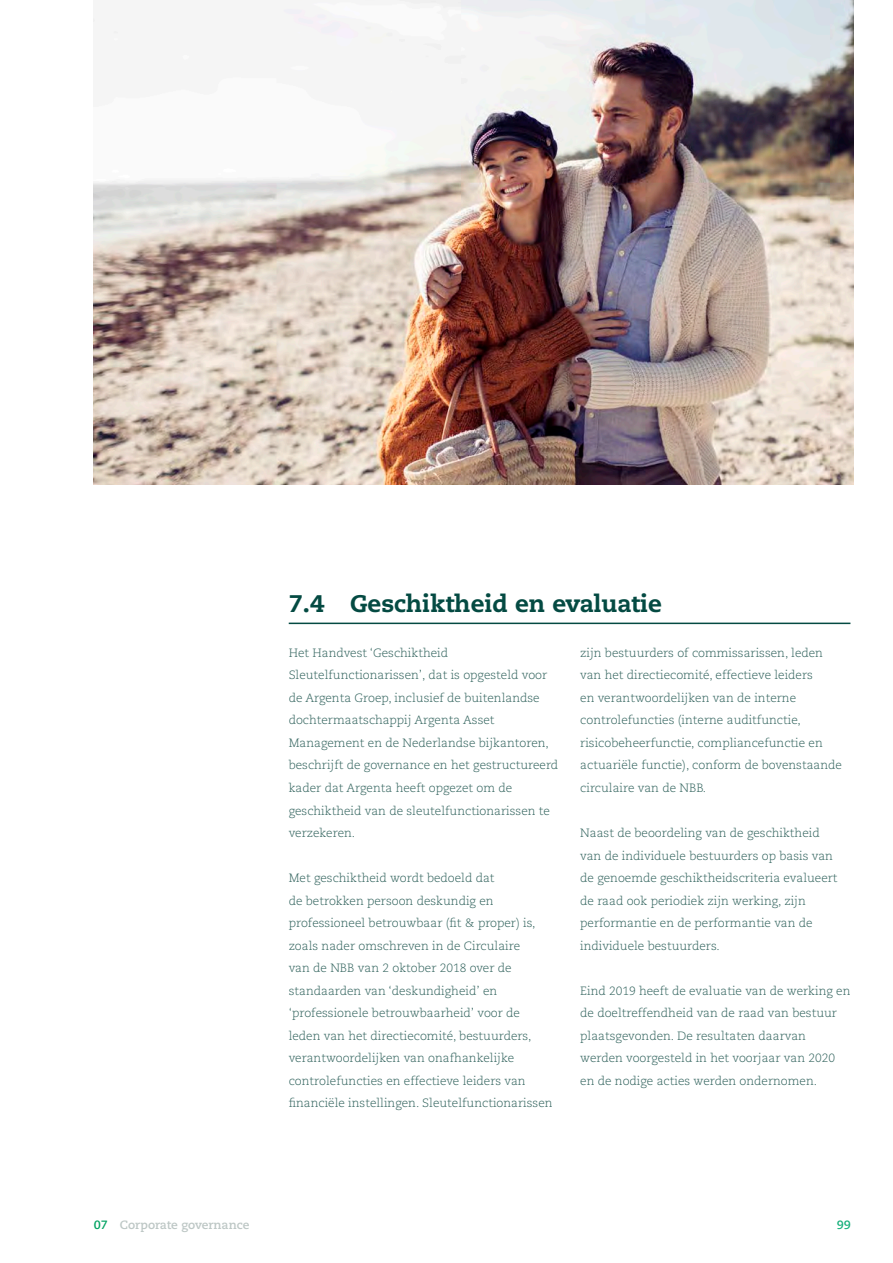
<style>
.page{position:relative;width:893px;height:1263px;background:#fff}
.page>*{position:absolute;margin:0;border:0;box-sizing:border-box;transform-origin:0 0}
.arg18_Int1{font:800 24px "Caecilia LT Std";color:#044a42}
.arg18_Txt{font:300 12px/22.5px "Caecilia LT Std";color:#2f615b}
.t1{font:700 12px "Caecilia LT Std";color:#bdc7c5}
.t2{font:700 12px "Caecilia LT Std";color:#17af7b}
.s1{color:#00a261}
</style>
<div class="page">
<hr style="left:289px;top:623px;width:561px;height:1px;background:#044a42">
<img style="left:94px;top:0;width:760px;height:485px">
<p class="arg18_Int1" style="left:289px;top:589px;width:375px">7.4 Geschiktheid en evaluatie</p>
<p class="arg18_Txt" style="left:289px;top:642px;width:271px">Het Handvest ‘Geschiktheid Sleutelfunctionarissen’, dat is opgesteld voor de Argenta Groep, inclusief de buitenlandse dochtermaatschappij Argenta Asset Management en de Nederlandse bijkantoren, beschrijft de governance en het gestructureerd kader dat Argenta heeft opgezet om de geschiktheid van de sleutelfunctionarissen te verzekeren.</p>
<p class="arg18_Txt" style="left:289px;top:867px;width:265px">Met geschiktheid wordt bedoeld dat<br>de betrokken persoon deskundig en professioneel betrouwbaar (fit &amp; proper) is, zoals nader omschreven in de Circulaire<br>van de NBB van 2 oktober 2018 over de standaarden van ‘deskundigheid’ en ‘professionele betrouwbaarheid’ voor de leden van het directiecomité, bestuurders, verantwoordelijken van onafhankelijke controlefuncties en effectieve leiders van financiële instellingen. Sleutelfunctionarissen</p>
<p class="arg18_Txt" style="left:580px;top:642px;width:263px">zijn bestuurders of commissarissen, leden van het directiecomité, effectieve leiders<br>en verantwoordelijken van de interne controlefuncties (interne auditfunctie, risicobeheerfunctie, compliancefunctie en actuariële functie), conform de bovenstaande circulaire van de NBB.</p>
<p class="arg18_Txt" style="left:580px;top:822px;width:259px">Naast de beoordeling van de geschiktheid van de individuele bestuurders op basis van de genoemde geschiktheidscriteria evalueert de raad ook periodiek zijn werking, zijn performantie en de performantie van de individuele bestuurders.</p>
<p class="arg18_Txt" style="left:580px;top:979px;width:272px">Eind 2019 heeft de evaluatie van de werking en de doeltreffendheid van de raad van bestuur plaatsgevonden. De resultaten daarvan werden voorgesteld in het voorjaar van 2020 en de nodige acties werden ondernomen.</p>
<p class="t1" style="left:94px;top:1217px;width:157px"><span class="s1">07</span> Corporate governance</p>
<p class="t2" style="left:837px;top:1217px;width:16px">99</p>
</div>
